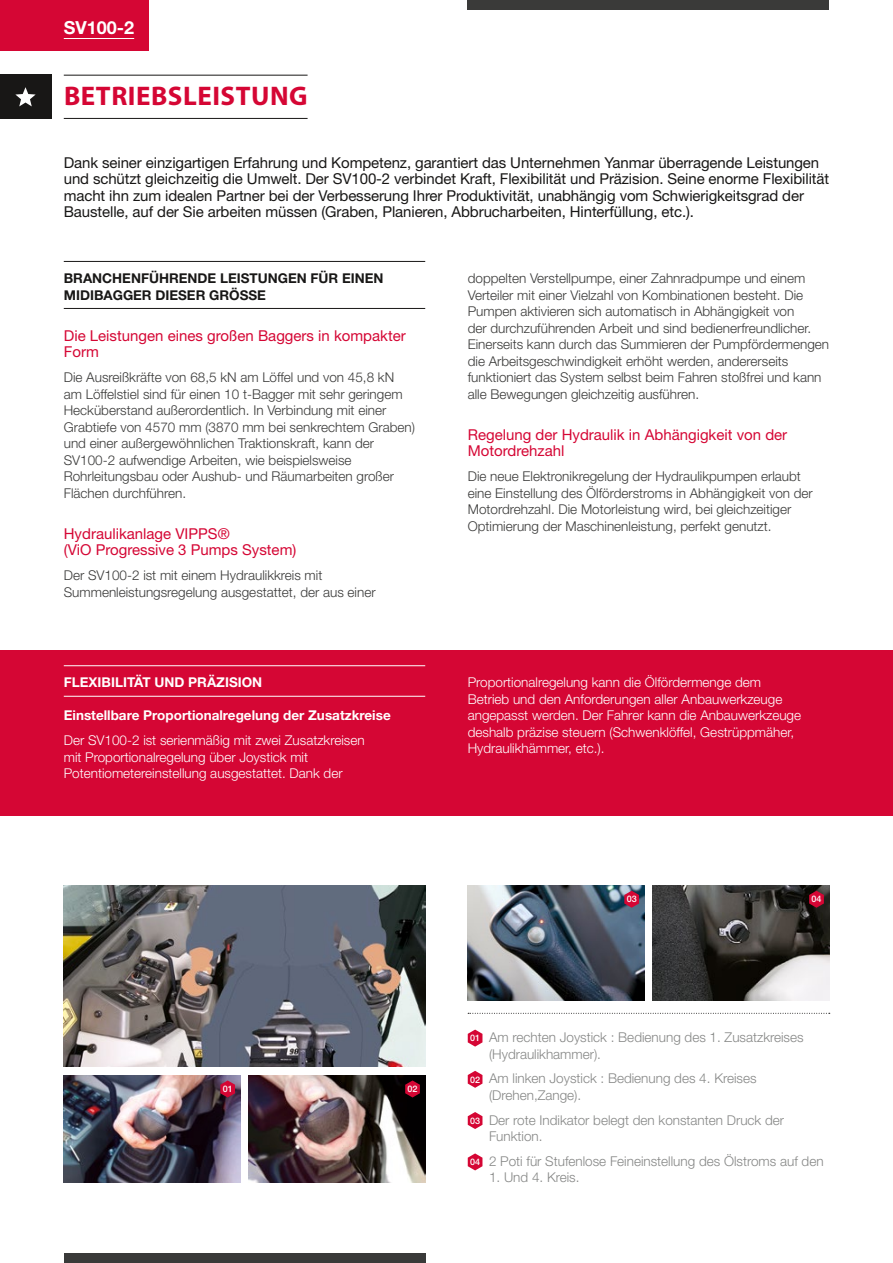
<style>
.page{position:relative;width:893px;height:1263px;background:#fff}
.page>*{position:absolute;margin:0;border:0;box-sizing:border-box;transform-origin:0 0}
.t1{font:700 27px "Myriad Pro";letter-spacing:.02em;color:#d50634}
.t2{font:700 18px "Helvetica Neue LT Std";color:#fff}
.t3{font:15px/16.5px "Helvetica Neue LT Std";letter-spacing:-.005em;color:#181716}
.t4{font:15px/16.5px "Helvetica Neue LT Std";color:#d50634}
.t5{font:300 13.5px/16.5px "Helvetica Neue LT Std";color:#3a3a39}
.t6{font:300 13.5px/16.5px "Helvetica Neue LT Std";color:#fff}
.t7{font:300 13.5px/16.5px "Helvetica Neue LT Std";color:#868786}
.t8{font:700 13.5px "Helvetica Neue LT Std";color:#fff}
.t9{font:700 13.5px/16.5px "Helvetica Neue LT Std";color:#181716}
.t10{font:500 9px "Helvetica Neue LT Std";color:#fff}
</style>
<div class="page">
<hr style="left:64px;top:75px;width:244px;height:1px;background:#181716">
<hr style="left:64px;top:118px;width:244px;height:1px;background:#181716">
<hr style="left:64px;top:261px;width:361px;height:1px;background:#181716">
<hr style="left:64px;top:308px;width:361px;height:1px;background:#181716">
<div style="left:0;top:650px;width:893px;height:165px;background:#d50634"></div>
<hr style="left:64px;top:665px;width:361px;height:1px;background:#fff">
<hr style="left:64px;top:696px;width:361px;height:1px;background:#fff">
<div style="left:468px;top:0;width:361px;height:9px;background:#3a3a39"></div>
<svg style="left:468px;top:1029px;width:14px;height:17px"></svg>
<svg style="left:468px;top:1071px;width:14px;height:17px"></svg>
<svg style="left:468px;top:1112px;width:14px;height:17px"></svg>
<svg style="left:468px;top:1153px;width:14px;height:17px"></svg>
<svg style="left:468px;top:1013px;width:362px;height:1px"></svg>
<img style="left:64px;top:1075px;width:176px;height:107px">
<img style="left:248px;top:1075px;width:177px;height:107px">
<img style="left:468px;top:885px;width:176px;height:116px">
<img style="left:652px;top:885px;width:177px;height:116px">
<img style="left:64px;top:885px;width:361px;height:182px">
<svg style="left:220px;top:1080px;width:15px;height:17px"></svg>
<svg style="left:405px;top:1080px;width:15px;height:17px"></svg>
<svg style="left:624px;top:891px;width:15px;height:17px"></svg>
<svg style="left:809px;top:891px;width:15px;height:17px"></svg>
<div style="left:64px;top:1254px;width:361px;height:9px;background:#3a3a39"></div>
<div style="left:0;top:75px;width:51px;height:44px;background:#181716"></div>
<svg style="left:15px;top:87px;width:21px;height:19px"></svg>
<div style="left:0;top:0;width:149px;height:51px;background:#d50634"></div>
<hr style="left:64px;top:38px;width:70px;height:1px;background:#fff">
<h2 class="t2" style="left:64px;top:16px;width:72px">SV100-2</h2>
<h1 class="t1" style="left:64px;top:79px;width:245px">BETRIEBSLEISTUNG</h1>
<p class="t3" style="left:64px;top:154px;width:767px">Dank seiner einzigartigen Erfahrung und Kompetenz, garantiert das Unternehmen Yanmar überragende Leistungen und schützt gleichzeitig die Umwelt. Der SV100-2 verbindet Kraft, Flexibilität und Präzision. Seine enorme Flexibilität macht ihn zum idealen Partner bei der Verbesserung Ihrer Produktivität, unabhängig vom Schwierigkeitsgrad der Baustelle, auf der Sie arbeiten müssen (Graben, Planieren, Abbrucharbeiten, Hinterfüllung, etc.).</p>
<p class="t9" style="left:64px;top:270px;width:321px">BRANCHENFÜHRENDE LEISTUNGEN FÜR EINEN<br>MIDIBAGGER DIESER GRÖSSE</p>
<p class="t4" style="left:64px;top:327px;width:344px">Die Leistungen eines großen Baggers in kompakter<br>Form</p>
<p class="t5" style="left:64px;top:369px;width:353px">Die Ausreißkräfte von 68,5 kN am Löffel und von 45,8 kN am Löffelstiel sind für einen 10 t-Bagger mit sehr geringem Hecküberstand außerordentlich. In Verbindung mit einer Grabtiefe von 4570 mm (3870 mm bei senkrechtem Graben) und einer außergewöhnlichen Traktionskraft, kann der SV100-2 aufwendige Arbeiten, wie beispielsweise Rohrleitungsbau oder Aushub- und Räumarbeiten großer Flächen durchführen.</p>
<p class="t4" style="left:64px;top:525px;width:234px">Hydraulikanlage VIPPS®<br>(ViO Progressive 3 Pumps System)</p>
<p class="t5" style="left:64px;top:567px;width:313px">Der SV100-2 ist mit einem Hydraulikkreis mit<br>Summenleistungsregelung ausgestattet, der aus einer</p>
<p class="t8" style="left:64px;top:674px;width:200px">FLEXIBILITÄT UND PRÄZISION</p>
<p class="t8" style="left:64px;top:707px;width:328px">Einstellbare Proportionalregelung der Zusatzkreise</p>
<p class="t6" style="left:64px;top:732px;width:302px">Der SV100-2 ist serienmäßig mit zwei Zusatzkreisen mit Proportionalregelung über Joystick mit<br>Potentiometereinstellung ausgestattet. Dank der</p>
<p class="t5" style="left:468px;top:270px;width:363px">doppelten Verstellpumpe, einer Zahnradpumpe und einem Verteiler mit einer Vielzahl von Kombinationen besteht. Die Pumpen aktivieren sich automatisch in Abhängigkeit von<br>der durchzuführenden Arbeit und sind bedienerfreundlicher.<br>Einerseits kann durch das Summieren der Pumpfördermengen die Arbeitsgeschwindigkeit erhöht werden, andererseits funktioniert das System selbst beim Fahren stoßfrei und kann alle Bewegungen gleichzeitig ausführen.</p>
<p class="t4" style="left:468px;top:426px;width:321px">Regelung der Hydraulik in Abhängigkeit von der<br>Motordrehzahl</p>
<p class="t5" style="left:468px;top:468px;width:347px">Die neue Elektronikregelung der Hydraulikpumpen erlaubt eine Einstellung des Ölförderstroms in Abhängigkeit von der Motordrehzahl. Die Motorleistung wird, bei gleichzeitiger Optimierung der Maschinenleistung, perfekt genutzt.</p>
<p class="t6" style="left:468px;top:674px;width:335px">Proportionalregelung kann die Ölfördermenge dem Betrieb und den Anforderungen aller Anbauwerkzeuge angepasst werden. Der Fahrer kann die Anbauwerkzeuge deshalb präzise steuern (Schwenklöffel, Gestrüppmäher, Hydraulikhämmer, etc.).</p>
<p class="t10" style="left:627px;top:894px;width:12px">03</p>
<p class="t10" style="left:811px;top:894px;width:12px">04</p>
<p class="t10" style="left:223px;top:1084px;width:12px">01</p>
<p class="t10" style="left:408px;top:1084px;width:12px">02</p>
<p class="t10" style="left:470px;top:1033px;width:12px">01</p>
<p class="t10" style="left:470px;top:1074px;width:12px">02</p>
<p class="t10" style="left:470px;top:1115px;width:12px">03</p>
<p class="t10" style="left:470px;top:1156px;width:12px">04</p>
<p class="t7" style="left:489px;top:1029px;width:316px">Am rechten Joystick : Bedienung des 1. Zusatzkreises (Hydraulikhammer).</p>
<p class="t7" style="left:489px;top:1070px;width:269px">Am linken Joystick : Bedienung des 4. Kreises (Drehen,Zange).</p>
<p class="t7" style="left:489px;top:1111px;width:297px">Der rote Indikator belegt den konstanten Druck der<br>Funktion.</p>
<p class="t7" style="left:489px;top:1152px;width:336px">2 Poti für Stufenlose Feineinstellung des Ölstroms auf den</p>
<p class="t7" style="left:489px;top:1169px;width:92px">1. Und 4. Kreis.</p>
</div>
